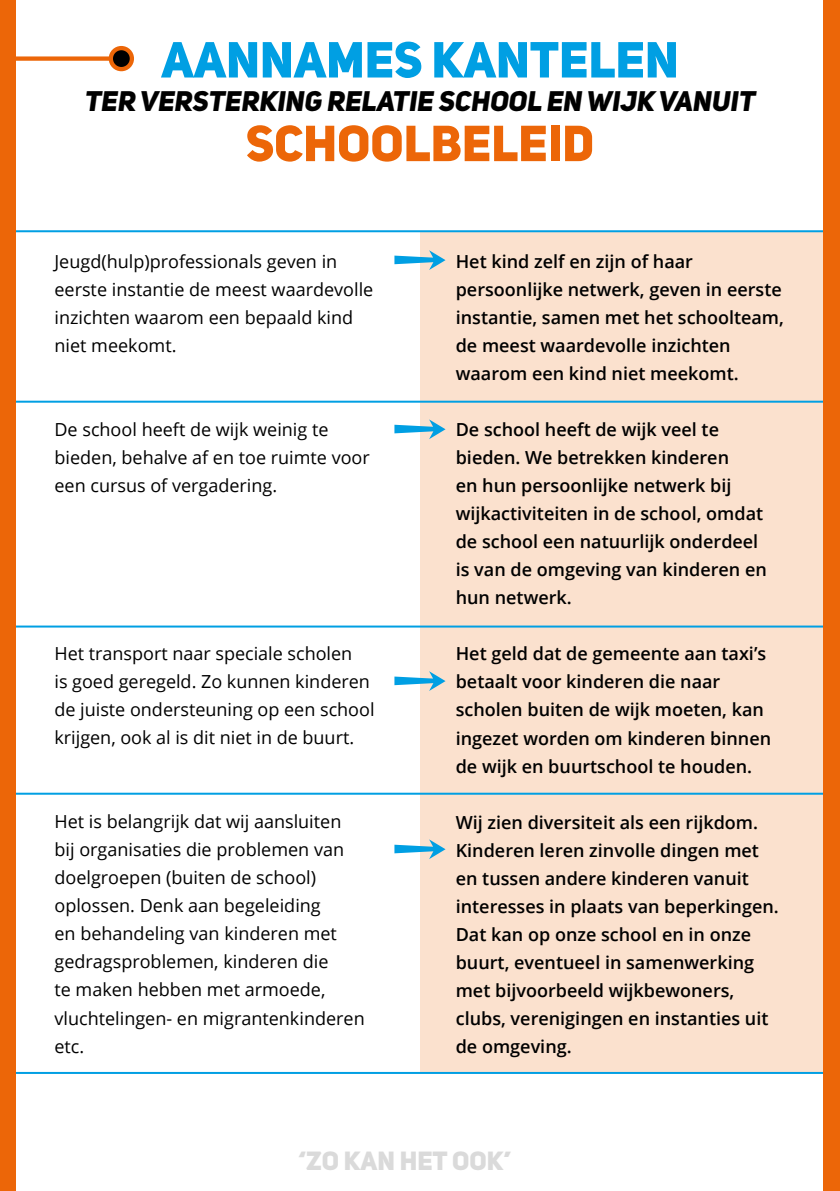
<style>
.page{position:relative;width:840px;height:1191px;background:#fff}
.page>*{position:absolute;margin:0;border:0;box-sizing:border-box;transform-origin:0 0}
.t1{font:50px "Uni Sans Heavy CAPS";color:#009fe3}
.t2{font:50px "Uni Sans Heavy CAPS";color:#ec6608}
.t3{font:28px "Uni Sans Heavy Italic CAPS";color:#000}
.t4{font:26px "Uni Sans Heavy CAPS";color:#dadada}
.t5{font:600 18px/28px "Open Sans";color:#000}
.t6{font:18px/28px "Open Sans";color:#000}
</style>
<div class="page">
<div style="left:420px;top:231px;width:419px;height:842px;background:#fbe1ce"></div>
<hr style="left:0;top:401px;width:839px;height:2px;background:#009fe3">
<hr style="left:0;top:625px;width:839px;height:2px;background:#009fe3">
<hr style="left:0;top:792px;width:839px;height:2px;background:#009fe3">
<hr style="left:0;top:1072px;width:839px;height:2px;background:#009fe3">
<hr style="left:0;top:230px;width:839px;height:2px;background:#009fe3">
<div style="left:0;top:0;width:15px;height:1191px;background:#ec6608"></div>
<div style="left:823px;top:0;width:16px;height:1191px;background:#ec6608"></div>
<div style="left:0;top:56px;width:121px;height:5px;background:#ec6608"></div>
<div style="left:111px;top:48px;width:21px;height:21px;background:#000;border-radius:50%"></div>
<div style="left:109px;top:46px;width:25px;height:25px;border:4px solid #ec6608;border-radius:50%"></div>
<svg style="left:394px;top:250px;width:51px;height:20px"></svg>
<svg style="left:394px;top:419px;width:51px;height:20px"></svg>
<svg style="left:394px;top:671px;width:51px;height:20px"></svg>
<svg style="left:394px;top:839px;width:51px;height:20px"></svg>
<h1 class="t1" style="left:161px;top:28px;width:518px">AANNAMES KANTELEN</h1>
<h2 class="t3" style="left:85px;top:84px;width:671px">TER VERSTERKING RELATIE SCHOOL EN WIJK VANUIT</h2>
<h1 class="t2" style="left:246px;top:111px;width:349px">SCHOOLBELEID</h1>
<p class="t6" style="left:54px;top:247px;width:320px">Jeugd(hulp)professionals geven in eerste instantie de meest waardevolle inzichten waarom een bepaald kind niet meekomt.</p>
<p class="t5" style="left:455px;top:247px;width:329px">Het kind zelf en zijn of haar persoonlijke netwerk, geven in eerste instantie, samen met het schoolteam, de meest waardevolle inzichten waarom een kind niet meekomt.</p>
<p class="t6" style="left:54px;top:415px;width:317px">De school heeft de wijk weinig te bieden, behalve af en toe ruimte voor een cursus of vergadering.</p>
<p class="t5" style="left:455px;top:415px;width:312px">De school heeft de wijk veel te bieden. We betrekken kinderen<br>en hun persoonlijke netwerk bij wijkactiviteiten in de school, omdat de school een natuurlijk onderdeel is van de omgeving van kinderen en hun netwerk.</p>
<p class="t6" style="left:54px;top:639px;width:321px">Het transport naar speciale scholen<br>is goed geregeld. Zo kunnen kinderen de juiste ondersteuning op een school krijgen, ook al is dit niet in de buurt.</p>
<p class="t6" style="left:54px;top:807px;width:311px">Het is belangrijk dat wij aansluiten bij organisaties die problemen van doelgroepen (buiten de school) oplossen. Denk aan begeleiding<br>en behandeling van kinderen met gedragsproblemen, kinderen die<br>te maken hebben met armoede, vluchtelingen- en migrantenkinderen etc.</p>
<p class="t5" style="left:455px;top:639px;width:317px">Het geld dat de gemeente aan taxi’s betaalt voor kinderen die naar scholen buiten de wijk moeten, kan ingezet worden om kinderen binnen de wijk en buurtschool te houden.</p>
<p class="t5" style="left:455px;top:807px;width:324px">Wij zien diversiteit als een rijkdom.<br>Kinderen leren zinvolle dingen met en tussen andere kinderen vanuit interesses in plaats van beperkingen.<br>Dat kan op onze school en in onze buurt, eventueel in samenwerking met bijvoorbeeld wijkbewoners, clubs, verenigingen en instanties uit de omgeving.</p>
<h3 class="t4" style="left:298px;top:1144px;width:214px">‘ZO KAN HET OOK’</h3>
</div>
